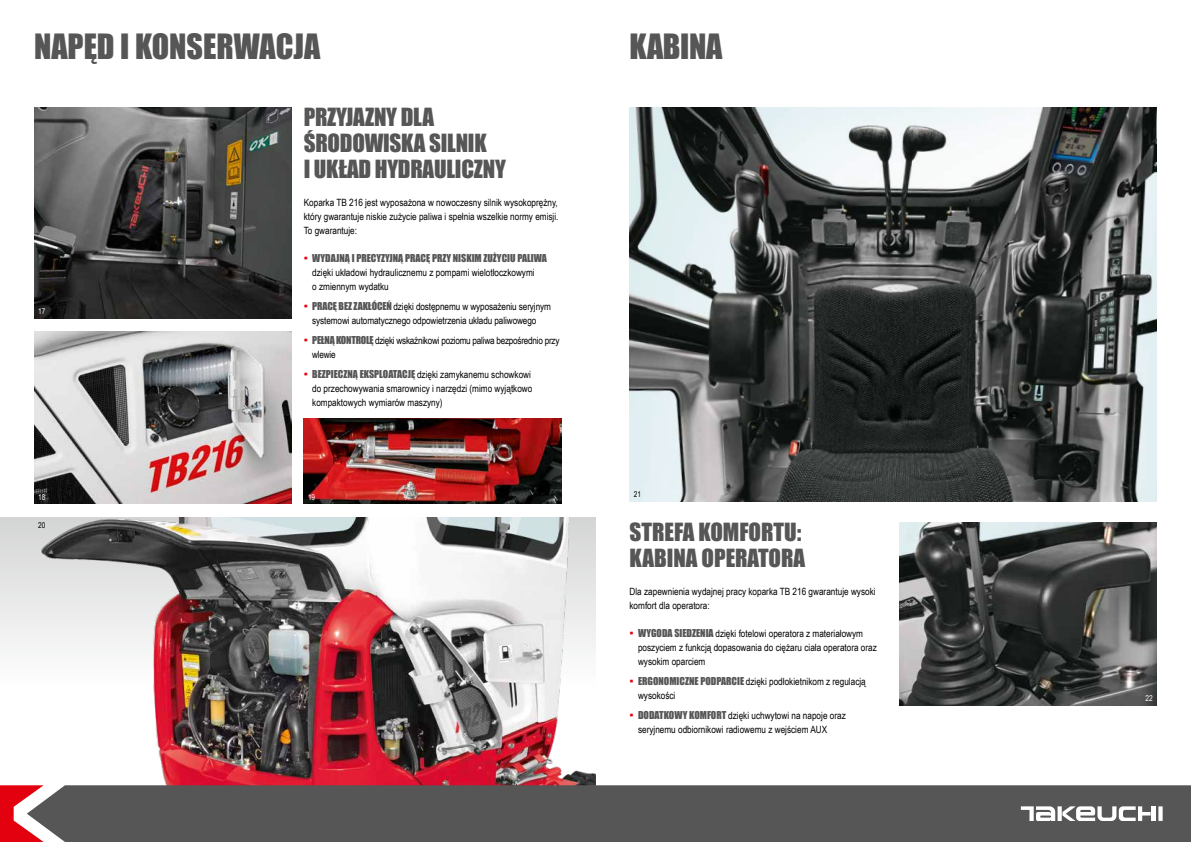
<style>
.page{position:relative;width:1191px;height:842px;background:#fff}
.page>*{position:absolute;margin:0;border:0;box-sizing:border-box;transform-origin:0 0}
.t1{font:32px "Impact";color:#565656}
.t2{font:23px/26px "Impact";letter-spacing:-.01em;color:#565656}
.t3{font:10px/14px "Arial Narrow";color:#000}
.t4{font:10px/14px "Arial Narrow";letter-spacing:-.025em;color:#000}
.t5{font:10px "Impact";color:#565656}
.t6{font:8px "Arial Narrow";color:#fff}
.t7{font:8px "Arial Narrow";color:#000}
.s1{font-size:12px;color:#e3000f}
.s2{font-family:"Impact";font-size:12px;color:#e3000f}
.s3{font-family:"Impact";color:#565656}
</style>
<div class="page">
<div style="left:0;top:517px;width:595px;height:268px;background:linear-gradient(to bottom,#d9dada,#fff)"></div>
<img style="left:24px;top:517px;width:571px;height:268px">
<img style="left:899px;top:523px;width:258px;height:182px">
<img style="left:629px;top:108px;width:528px;height:394px">
<img style="left:304px;top:418px;width:257px;height:86px">
<img style="left:34px;top:108px;width:258px;height:210px">
<img style="left:34px;top:332px;width:258px;height:172px">
<svg style="left:0;top:785px;width:27px;height:57px"></svg>
<div style="left:27px;top:785px;width:1164px;height:57px;background:#565656"></div>
<svg style="left:1158px;top:806px;width:4px;height:15px"></svg>
<hr style="left:1151px;top:806px;width:4px;height:15px;background:#fff">
<svg style="left:1057px;top:806px;width:4px;height:15px"></svg>
<svg style="left:1062px;top:806px;width:88px;height:15px"></svg>
<svg style="left:1020px;top:806px;width:35px;height:15px"></svg>
<h1 class="t1" style="left:34px;top:22px;width:288px">NAPĘD I KONSERWACJA</h1>
<p class="t6" style="left:38px;top:305px;width:9px">17</p>
<p class="t6" style="left:38px;top:491px;width:9px">18</p>
<p class="t7" style="left:38px;top:519px;width:9px">20</p>
<h2 class="t2" style="left:304px;top:103px;width:204px">PRZYJAZNY DLA<br>ŚRODOWISKA SILNIK<br>I UKŁAD HYDRAULICZNY</h2>
<p class="t3" style="left:304px;top:195px;width:256px;text-align:justify">Koparka TB 216 jest wyposażona w nowoczesny silnik wysokoprężny, który gwarantuje niskie zużycie paliwa i spełnia wszelkie normy emisji.<br>To gwarantuje:</p>
<p class="t5" style="left:304px;top:250px;width:245px"><span class="s1">▪</span> WYDAJNĄ I PRECYZYJNĄ PRACĘ PRZY NISKIM ZUŻYCIU PALIWA</p>
<p class="t3" style="left:312px;top:265px;width:224px">dzięki układowi hydraulicznemu z pompami wielotłoczkowymi o zmiennym wydatku</p>
<p class="t3" style="left:312px;top:299px;width:240px;text-indent:-9px"><span class="s2">▪</span> <span class="s3">PRACĘ BEZ ZAKŁÓCEŃ</span> dzięki dostępnemu w wyposażeniu seryjnym systemowi automatycznego odpowietrzenia układu paliwowego</p>
<p class="t4" style="left:312px;top:333px;width:249px;text-indent:-9px"><span class="s2">▪</span> <span class="s3">PEŁNĄ KONTROLĘ</span> dzięki wskaźnikowi poziomu paliwa bezpośrednio przy wlewie</p>
<p class="t3" style="left:312px;top:367px;width:222px;text-indent:-9px"><span class="s2">▪</span> <span class="s3">BEZPIECZNĄ EKSPLOATACJĘ</span> dzięki zamykanemu schowkowi do przechowywania smarownicy i narzędzi (mimo wyjątkowo kompaktowych wymiarów maszyny)</p>
<p class="t6" style="left:308px;top:491px;width:9px">19</p>
<h1 class="t1" style="left:629px;top:22px;width:94px">KABINA</h1>
<p class="t7" style="left:634px;top:489px;width:9px">21</p>
<h2 class="t2" style="left:629px;top:518px;width:177px">STREFA KOMFORTU:<br>KABINA OPERATORA</h2>
<p class="t3" style="left:629px;top:584px;width:247px">Dla zapewnienia wydajnej pracy koparka TB 216 gwarantuje wysoki komfort dla operatora:</p>
<p class="t3" style="left:638px;top:626px;width:240px;text-indent:-8px"><span class="s2">▪</span> <span class="s3">WYGODA SIEDZENIA</span> dzięki fotelowi operatora z materiałowym poszyciem z funkcją dopasowania do ciężaru ciała operatora oraz wysokim oparciem</p>
<p class="t3" style="left:638px;top:674px;width:229px;text-indent:-8px"><span class="s2">▪</span> <span class="s3">ERGONOMICZNE PODPARCIE</span> dzięki podłokietnikom z regulacją wysokości</p>
<p class="t3" style="left:638px;top:708px;width:209px;text-indent:-9px"><span class="s2">▪</span> <span class="s3">DODATKOWY KOMFORT</span> dzięki uchwytowi na napoje oraz seryjnemu odbiornikowi radiowemu z wejściem AUX</p>
<p class="t6" style="left:1145px;top:692px;width:9px">22</p>
</div>
